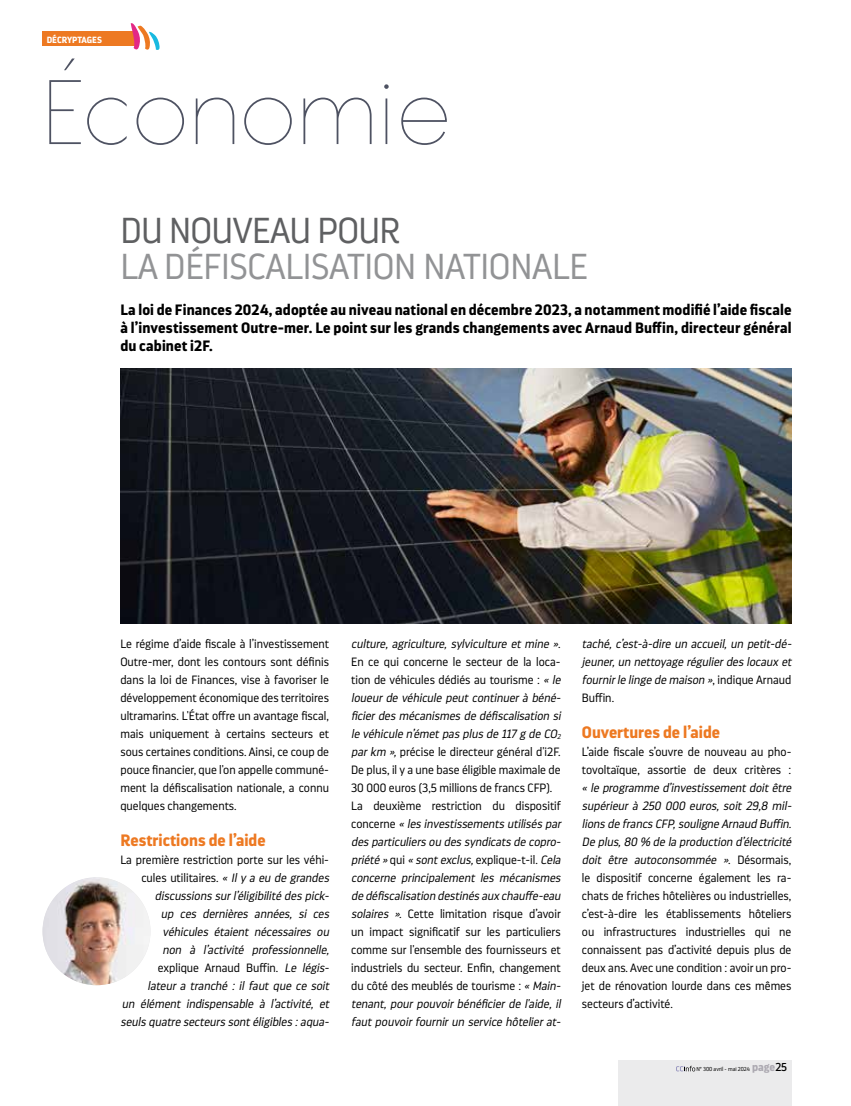
<style>
.page{position:relative;width:851px;height:1106px;background:#fff}
.page>*{position:absolute;margin:0;border:0;box-sizing:border-box;transform-origin:0 0}
.t1{font:200 90px "Pangram";letter-spacing:-.03em;color:#4e5262}
.t2{font:300 36px "Darwin Pro";letter-spacing:-.01em;color:#929395}
.t3{font:300 36px "Darwin Pro";letter-spacing:-.02em;color:#5f6062}
.t4{font:700 16.5px "Darwin Pro";color:#ed7922}
.t5{font:700 15px/18px "Darwin Pro";letter-spacing:.01em;color:#000;text-align:justify}
.t6{font:italic 300 12px/18px "Darwin Pro";color:#000}
.t7{font:300 12px/18px "Darwin Pro";color:#000}
.t8{font:700 9px "Darwin Pro";color:#fff}
.t9{font:300 5.7px "Darwin Pro";color:#000}
.s1{font-style:normal}
.s2{font-style:italic}
.s3{font-weight:700;font-size:11.4px;color:#adaab2}
.s4{font-weight:400;font-size:11.4px}
</style>
<div class="page">
<img style="left:120px;top:369px;width:671px;height:254px">
<img style="left:43px;top:877px;width:107px;height:108px;border-radius:54px">
<div style="left:43px;top:32px;width:94px;height:14px;background:#ed7922"></div>
<svg style="left:131px;top:23px;width:29px;height:27px"></svg>
<div style="left:617px;top:1060px;width:174px;height:46px;background:#ebebec"></div>
<svg style="left:676px;top:1065px;width:19px;height:6px"></svg>
<p class="t8" style="left:47px;top:33px;width:57px">DÉCRYPTAGES</p>
<h1 class="t1" style="left:42px;top:55px;width:412px">Économie</h1>
<h2 class="t3" style="left:120px;top:207px;width:281px">DU NOUVEAU POUR</h2>
<h2 class="t2" style="left:120px;top:243px;width:469px">LA DÉFISCALISATION NATIONALE</h2>
<p class="t5" style="left:120px;top:300px;width:672px">La loi de Finances 2024, adoptée au niveau national en décembre 2023, a notamment modifié l’aide fiscale à l’investissement Outre-mer. Le point sur les grands changements avec Arnaud Buffin, directeur général du cabinet i2F.</p>
<p class="t7" style="left:120px;top:635px;width:210px;text-align:justify">Le régime d’aide fiscale à l’investissement Outre-mer, dont les contours sont définis dans la loi de Finances, vise à favoriser le développement économique des territoires ultramarins. L'État offre un avantage fiscal, mais uniquement à certains secteurs et sous certaines conditions. Ainsi, ce coup de pouce financier, que l'on appelle communé&shy;ment la défiscalisation nationale, a connu quelques changements.</p>
<h3 class="t4" style="left:120px;top:829px;width:147px">Restrictions de l’aide</h3>
<p class="t6" style="left:120px;top:851px;width:213px;text-align:right"><span class="s1">La première restriction porte sur les véhi&shy;cules utilitaires.</span> « Il y a eu de grandes discussions surl’éligibilité des pick-<br>up ces dernières années, si ces véhicules étaient nécessaires ou<br>non à l’activité professionnelle, <span class="s1">explique Arnaud Buffin.</span> Le légis-<br>lateur a tranché : il faut que ce soit<br>un élément indispensable à l’activité, et seuls quatre secteurs sontéligibles :aqua-</p>
<p class="t6" style="left:351px;top:635px;width:214px">culture, agriculture, sylviculture et mine »<span class="s1">.<br>En ce qui concerne le secteur de la loca&shy;tion de véhicules dédiés au tourisme :</span> « le loueur de véhicule peut continuer à béné&shy;ficierdes mécanismes de défiscalisation si le véhicule n’émetpas plus de 117 g de CO<sub>2 </sub>parkm », <span class="s1">précise le directeur général d'i2F.<br>De plus, il y a une base éligible maximale de 30 000 euros (3,5 millions de francs CFP).<br>La deuxième restriction du dispositif c o n c e r n e</span> « les investissements utilisés par des particuliers ou des syndicats de copro&shy;priété » <span class="s1">q u i</span> « sontexclus,<span class="s1">ex p l i q u e - t- i l .</span> Cela concerne principalement les mécanismes de défiscalisation destinés aux chauffe-eau solaires ». <span class="s1">Cette limitation risque d’avoir un impact significatif sur les particuliers comme sur l'ensemble des fournisseurs et industriels du secteur. Enfin, changement du côté des meublés de tourisme :</span> « Main&shy;tenant, pour pouvoir bénéficier de l'aide, il faut pouvoirfournirun service hôtelierat-</p>
<p class="t6" style="left:582px;top:635px;width:214px">taché, c’est-à-dire un accueil, un petit-dé&shy;jeuner,un nettoyage régulierdes locaux et fournirle linge de maison »<span class="s1">, i n d i q u e A r n a u d Buffin.</span></p>
<h3 class="t4" style="left:582px;top:721px;width:140px">Ouvertures de l’aide</h3>
<p class="t7" style="left:582px;top:743px;width:211px">L’aide fiscale s’ouvre de nouveau au pho&shy;tovoltaïque, assortie de deux critères :</p>
<p class="t7" style="left:582px;top:779px;width:214px"><span class="s2">« le programme d’investissement doit être supérieur à 250 000 euros, soit 29,8 mil&shy;lions de francs CFP,souligne Arnaud Buffin.<br>De plus,80 % de la production d’électricité doit être autoconsommée »</span>. D é s o r m a i s , le dispositif concerne également les ra&shy;chats de friches hôtelières ou industrielles, c’est-à-dire les établissements hôteliers ou infrastructures industrielles qui ne connaissent pas d’activité depuis plus de deux ans. Avec une condition : avoir un pro&shy;jet de rénovation lourde dans ces mêmes secteurs d’activité.</p>
<p class="t9" style="left:696px;top:1065px;width:92px">N° 300 avril - mai 2024 <span class="s3">page</span><span class="s4">25</span></p>
</div>
